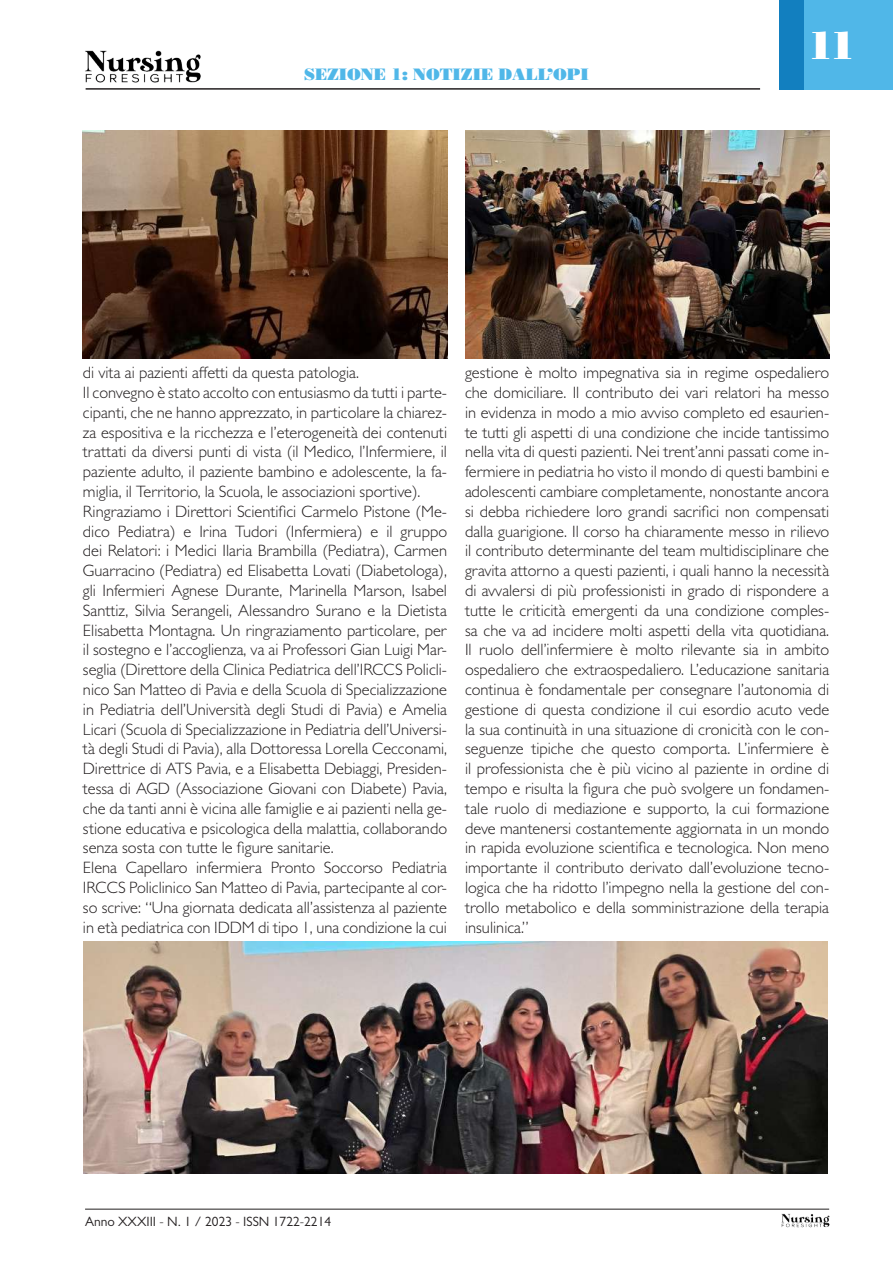
<style>
.page{position:relative;width:893px;height:1263px;background:#fff}
.page>*{position:absolute;margin:0;border:0;box-sizing:border-box;transform-origin:0 0}
.t1{font:39px "Bodoni Poster";color:#fff}
.t2{font:300 16.5px/19.8px "Gill Sans";color:#231f20}
.t3{font:16.5px "Bodoni Poster";color:#50b7e8}
.t4{font:13.5px "Gill Sans";color:#231f20}
</style>
<div class="page">
<hr style="left:85px;top:1209px;width:744px;height:1px;background:#231f20">
<img style="left:781px;top:1213px;width:49px;height:15px">
<div style="left:792px;top:0;width:101px;height:90px;background:#50b7e8"></div>
<div style="left:779px;top:0;width:25px;height:90px;background:#127fbf"></div>
<hr style="left:86px;top:88px;width:674px;height:2px;background:#231f20">
<img style="left:85px;top:50px;width:116px;height:33px">
<img style="left:465px;top:131px;width:364px;height:227px">
<img style="left:84px;top:942px;width:743px;height:232px">
<img style="left:83px;top:131px;width:364px;height:227px">
<p class="t3" style="left:304px;top:64px;width:286px">SEZIONE 1: NOTIZIE DALL’OPI</p>
<h1 class="t1" style="left:808px;top:22px;width:50px">11</h1>
<p class="t2" style="left:83px;top:363px;width:366px">di vita ai pazienti affetti da questa patologia.<br>Il convegno è stato accolto con entusiasmo da tutti i parte&shy;cipanti, che ne hanno apprezzato, in particolare la chiarez&shy;za espositiva e la ricchezza e l’eterogeneità dei contenuti trattati da diversi punti di vista (il Medico, l’Infermiere, il paziente adulto, il paziente bambino e adolescente, la fa&shy;miglia, il Territorio, la Scuola, le associazioni sportive).<br>Ringraziamo i Direttori Scientifici Carmelo Pistone (Me&shy;dico Pediatra) e Irina Tudori (Infermiera) e il gruppo dei Relatori: i Medici Ilaria Brambilla (Pediatra), Carmen Guarracino (Pediatra) ed Elisabetta Lovati (Diabetologa), gli Infermieri Agnese Durante, Marinella Marson, Isabel Santtiz, Silvia Serangeli, Alessandro Surano e la Dietista Elisabetta Montagna. Un ringraziamento particolare, per il sostegno e l’accoglienza, va ai Professori Gian Luigi Mar&shy;seglia (Direttore della Clinica Pediatrica dell’IRCCS Policli&shy;nico San Matteo di Pavia e della Scuola di Specializzazione in Pediatria dell’Università degli Studi di Pavia) e Amelia Licari (Scuola di Specializzazione in Pediatria dell’Universi&shy;tà degli Studi di Pavia), alla Dottoressa Lorella Cecconami, Direttrice di ATS Pavia, e a Elisabetta Debiaggi, Presiden&shy;tessa di AGD (Associazione Giovani con Diabete) Pavia, che da tanti anni è vicina alle famiglie e ai pazienti nella ge&shy;stione educativa e psicologica della malattia, collaborando senza sosta con tutte le figure sanitarie.<br>Elena Capellaro infermiera Pronto Soccorso Pediatria IRCCS Policlinico San Matteo di Pavia, partecipante al cor&shy;so scrive: “Una giornata dedicata all’assistenza al paziente in età pediatrica con IDDM di tipo 1, una condizione la cui</p>
<p class="t2" style="left:465px;top:363px;width:366px;text-align:justify">gestione è molto impegnativa sia in regime ospedaliero che domiciliare. Il contributo dei vari relatori ha messo in evidenza in modo a mio avviso completo ed esaurien&shy;te tutti gli aspetti di una condizione che incide tantissimo nella vita di questi pazienti. Nei trent’anni passati come in&shy;fermiere in pediatria ho visto il mondo di questi bambini e adolescenti cambiare completamente, nonostante ancora si debba richiedere loro grandi sacrifici non compensati dalla guarigione. Il corso ha chiaramente messo in rilievo il contributo determinante del team multidisciplinare che gravita attorno a questi pazienti, i quali hanno la necessità di avvalersi di più professionisti in grado di rispondere a tutte le criticità emergenti da una condizione comples&shy;sa che va ad incidere molti aspetti della vita quotidiana.<br>Il ruolo dell’infermiere è molto rilevante sia in ambito ospedaliero che extraospedaliero. L’educazione sanitaria continua è fondamentale per consegnare l’autonomia di gestione di questa condizione il cui esordio acuto vede la sua continuità in una situazione di cronicità con le con&shy;seguenze tipiche che questo comporta. L’infermiere è il professionista che è più vicino al paziente in ordine di tempo e risulta la figura che può svolgere un fondamen&shy;tale ruolo di mediazione e supporto, la cui formazione deve mantenersi costantemente aggiornata in un mondo in rapida evoluzione scientifica e tecnologica. Non meno importante il contributo derivato dall’evoluzione tecno&shy;logica che ha ridotto l’impegno nella la gestione del con&shy;trollo metabolico e della somministrazione della terapia insulinica.”</p>
<p class="t4" style="left:85px;top:1214px;width:248px">Anno XXXIII - N. 1 / 2023 - ISSN 1722-2214</p>
</div>
